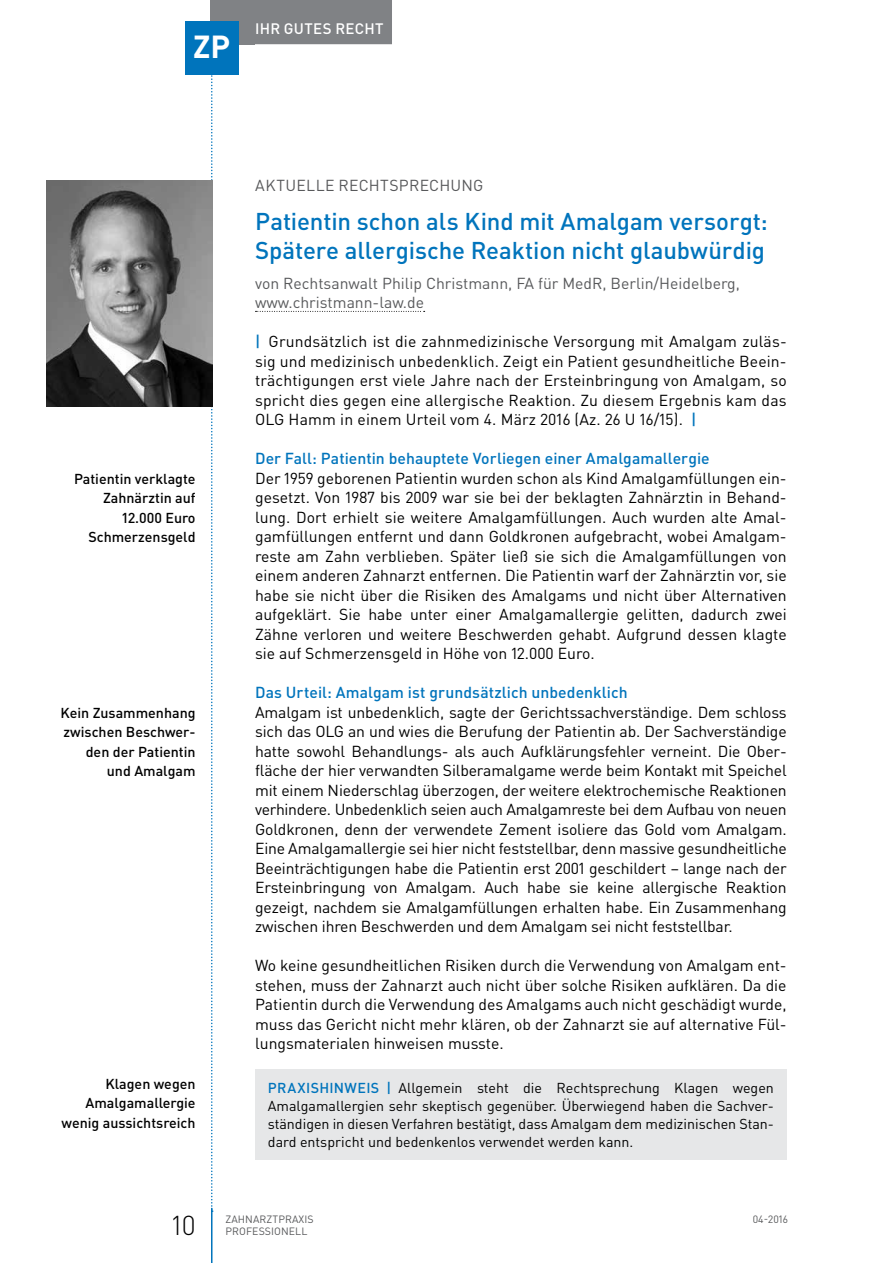
<style>
.page{position:relative;width:893px;height:1263px;background:#fff}
.page>*{position:absolute;margin:0;border:0;box-sizing:border-box;transform-origin:0 0}
.t1{font:700 31.5px "DIN Pro";color:#fff}
.t2{font:300 27px "DIN Pro";color:#000}
.t3{font:500 24px/28.5px "DIN Pro";letter-spacing:-.005em;color:#0074bc}
.t4{font:15.75px/19.5px "DIN Pro";letter-spacing:-.01em;color:#000;text-align:justify}
.t5{font:15.75px/19.5px "DIN Pro";color:#58595b}
.t6{font:500 15.75px "DIN Pro";letter-spacing:.005em;color:#0074bc}
.t7{font:500 15px "DIN Pro";letter-spacing:.015em;color:#fff}
.t8{font:14.25px/18px "DIN Pro";color:#000;text-align:justify}
.t9{font:500 14.25px/19.5px "DIN Pro";color:#000;text-align:right}
.t10{font:10.5px "DIN Pro";letter-spacing:.01em;color:#58595b}
.s1{font-weight:500;color:#0074bc}
</style>
<div class="page">
<svg style="left:211px;top:74px;width:2px;height:1138px"></svg>
<div style="left:210px;top:0;width:45px;height:44px;background:#808285"></div>
<hr style="left:211px;top:1208px;width:1px;height:55px;background:#0074bc">
<div style="left:247px;top:0;width:145px;height:44px;background:#808285"></div>
<div style="left:185px;top:21px;width:53px;height:53px;background:#0074bc"></div>
<svg style="left:255px;top:311px;width:170px;height:1px"></svg>
<div style="left:255px;top:1069px;width:532px;height:90px;background:#e6e7e8"></div>
<img style="left:47px;top:181px;width:166px;height:225px">
<h1 class="t1" style="left:193px;top:26px;width:38px">ZP</h1>
<p class="t7" style="left:255px;top:18px;width:130px">Ihr gutes Recht</p>
<p class="t9" style="left:74px;top:468px;width:123px">Patientin verklagte<br>Zahnärztin auf<br>12.000 Euro<br>Schmerzensgeld</p>
<p class="t9" style="left:60px;top:702px;width:137px">Kein Zusammenhang zwischen Beschwer&shy;den der Patientin und Amalgam</p>
<p class="t9" style="left:62px;top:1073px;width:135px">Klagen wegen<br>Amalgamallergie wenig aussichtsreich</p>
<p class="t5" style="left:255px;top:175px;width:230px">AKTUELLE RECHTSPRECHUNG</p>
<h3 class="t3" style="left:255px;top:206px;width:514px">Patientin schon als Kind mit Amalgam versorgt:<br>Spätere allergische Reaktion nicht glaubwürdig</h3>
<p class="t5" style="left:255px;top:273px;width:486px">von Rechtsanwalt Philip Christmann, FA für MedR, Berlin/Heidelberg, www.christmann-law.de</p>
<p class="t4" style="left:255px;top:331px;width:533px"><span class="s1">|</span> Grundsätzlich ist die zahnmedizinische Versorgung mit Amalgam zuläs&shy;sig und medizinisch unbedenklich. Zeigt ein Patient gesundheitliche Beein&shy;trächtigungen erst viele Jahre nach der Ersteinbringung von Amalgam, so spricht dies gegen eine allergische Reaktion. Zu diesem Ergebnis kam das OLG Hamm in einem Urteil vom 4. März 2016 (Az. 26 U 16/15). <span class="s1">|</span></p>
<p class="t6" style="left:255px;top:448px;width:456px">Der Fall: Patientin behauptete Vorliegen einer Amalgamallergie</p>
<p class="t4" style="left:255px;top:468px;width:533px">Der 1959 geborenen Patientin wurden schon als Kind Amalgamfüllungen ein&shy;gesetzt. Von 1987 bis 2009 war sie bei der beklagten Zahnärztin in Behand&shy;lung. Dort erhielt sie weitere Amalgamfüllungen. Auch wurden alte Amal&shy;gamfüllungen entfernt und dann Goldkronen aufgebracht, wobei Amalgam&shy;reste am Zahn verblieben. Später ließ sie sich die Amalgamfüllungen von einem anderen Zahnarzt entfernen. Die Patientin warf der Zahnärztin vor, sie habe sie nicht über die Risiken des Amalgams und nicht über Alternativen aufgeklärt. Sie habe unter einer Amalgamallergie gelitten, dadurch zwei Zähne verloren und weitere Beschwerden gehabt. Aufgrund dessen klagte sie auf Schmerzensgeld in Höhe von 12.000 Euro.</p>
<p class="t6" style="left:255px;top:682px;width:374px">Das U rteil: Amalgam ist grundsätzlich unbedenklich</p>
<p class="t4" style="left:255px;top:702px;width:533px;text-align:left">Amalgam ist unbedenklich, sagte der Gerichtssachverständige. Dem schloss sich das OLG an und wies die Berufung der Patientin ab. Der Sachverständige hatte sowohl Behandlungs- als auch Aufklärungsfehler verneint. Die Ober&shy;fläche der hier verwandten Silberamalgame werde beim Kontakt mit Speichel mit einem Niederschlag überzogen, der weitere elektrochemische Reaktionen verhindere. Unbedenklich seien auch Amalgamreste bei dem Aufbau von neuen Goldkronen, denn der verwendete Zement isoliere das Gold vom Amalgam.<br>Eine Amalgamallergie sei hier nicht feststellbar, denn massive gesundheitliche Beeinträchtigungen habe die Patientin erst 2001 geschildert – lange nach der Ersteinbringung von Amalgam. Auch habe sie keine allergische Reaktion gezeigt, nachdem sie Amalgamfüllungen erhalten habe. Ein Zusammenhang zwischen ihren Beschwerden und dem Amalgam sei nicht feststellbar.</p>
<p class="t4" style="left:255px;top:955px;width:533px">Wo keine gesundheitlichen Risiken durch die Verwendung von Amalgam ent&shy;stehen, muss der Zahnarzt auch nicht über solche Risiken aufklären. Da die Patientin durch die Verwendung des Amalgams auch nicht geschädigt wurde, muss das Gericht nicht mehr klären, ob der Zahnarzt sie auf alternative Fül&shy;lungsmaterialen hinweisen musste.</p>
<p class="t8" style="left:268px;top:1078px;width:507px"><span class="s1">PRAXISH INWEIS |</span> Allgemein steht die Rechtsprechung Klagen wegen Amalgamallergien sehr skeptisch gegenüber. Überwiegend haben die Sachver&shy;ständigen in diesen Verfahren bestätigt, dass Amalgam dem medizinischen Stan&shy;dard entspricht und bedenkenlos verwendet werden kann.</p>
<h2 class="t2" style="left:172px;top:1207px;width:25px">10</h2>
<p class="t10" style="left:225px;top:1212px;width:90px">ZAHNARZTPRAXIS</p>
<p class="t10" style="left:753px;top:1212px;width:37px">04-2016</p>
<p class="t10" style="left:225px;top:1224px;width:83px">PROFESSIONELL</p>
</div>
